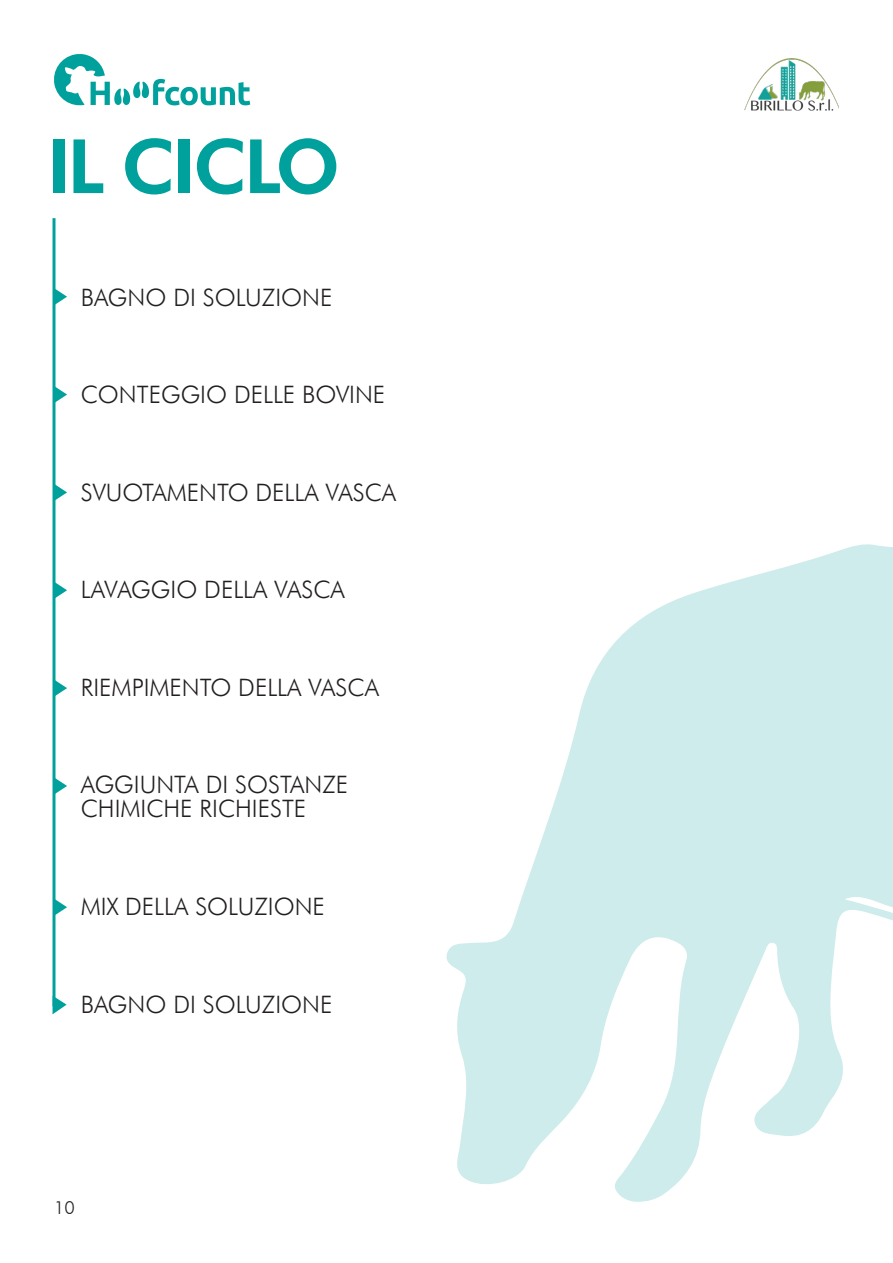
<style>
.page{position:relative;width:893px;height:1263px;background:#fff}
.page>*{position:absolute;margin:0;border:0;box-sizing:border-box;transform-origin:0 0}
.t1{font:800 75px "Futura BT";letter-spacing:-.04em;color:#00a19c}
.t2{font:300 24px "Futura BT";color:#231f20}
.t3{font:300 18px "Futura BT";color:#231f20}
</style>
<div class="page">
<img style="left:745px;top:58px;width:94px;height:53px">
<svg style="left:54px;top:54px;width:196px;height:52px"></svg>
<svg style="left:52px;top:218px;width:4px;height:775px;background:#3fb8b4"></svg>
<svg style="left:52px;top:286px;width:15px;height:23px"></svg>
<svg style="left:52px;top:384px;width:15px;height:23px"></svg>
<svg style="left:52px;top:482px;width:15px;height:23px"></svg>
<svg style="left:52px;top:580px;width:15px;height:23px"></svg>
<svg style="left:52px;top:677px;width:15px;height:24px"></svg>
<svg style="left:52px;top:775px;width:15px;height:24px"></svg>
<svg style="left:52px;top:896px;width:15px;height:24px"></svg>
<svg style="left:52px;top:993px;width:15px;height:22px"></svg>
<svg style="left:446px;top:544px;width:447px;height:658px;fill:#cdeceb"></svg>
<p class="t1" style="left:47px;top:121px;width:295px">IL CICLO</p>
<p class="t2" style="left:81px;top:283px;width:253px">BAGNO DI SOLUZIONE</p>
<p class="t2" style="left:81px;top:380px;width:306px">CONTEGGIO DELLE BOVINE</p>
<p class="t2" style="left:81px;top:478px;width:317px">SVUOTAMENTO DELLA VASCA</p>
<p class="t2" style="left:81px;top:575px;width:266px">LAVAGGIO DELLA VASCA</p>
<p class="t2" style="left:81px;top:673px;width:300px">RIEMPIMENTO DELLA VASCA</p>
<p class="t2" style="left:81px;top:770px;width:269px">AGGIUNTA DI SOSTANZE</p>
<p class="t2" style="left:81px;top:794px;width:227px">CHIMICHE RICHIESTE</p>
<p class="t2" style="left:81px;top:892px;width:246px">MIX DELLA SOLUZIONE</p>
<p class="t2" style="left:81px;top:989px;width:253px">BAGNO DI SOLUZIONE</p>
<p class="t3" style="left:54px;top:1196px;width:22px">10</p>
</div>
